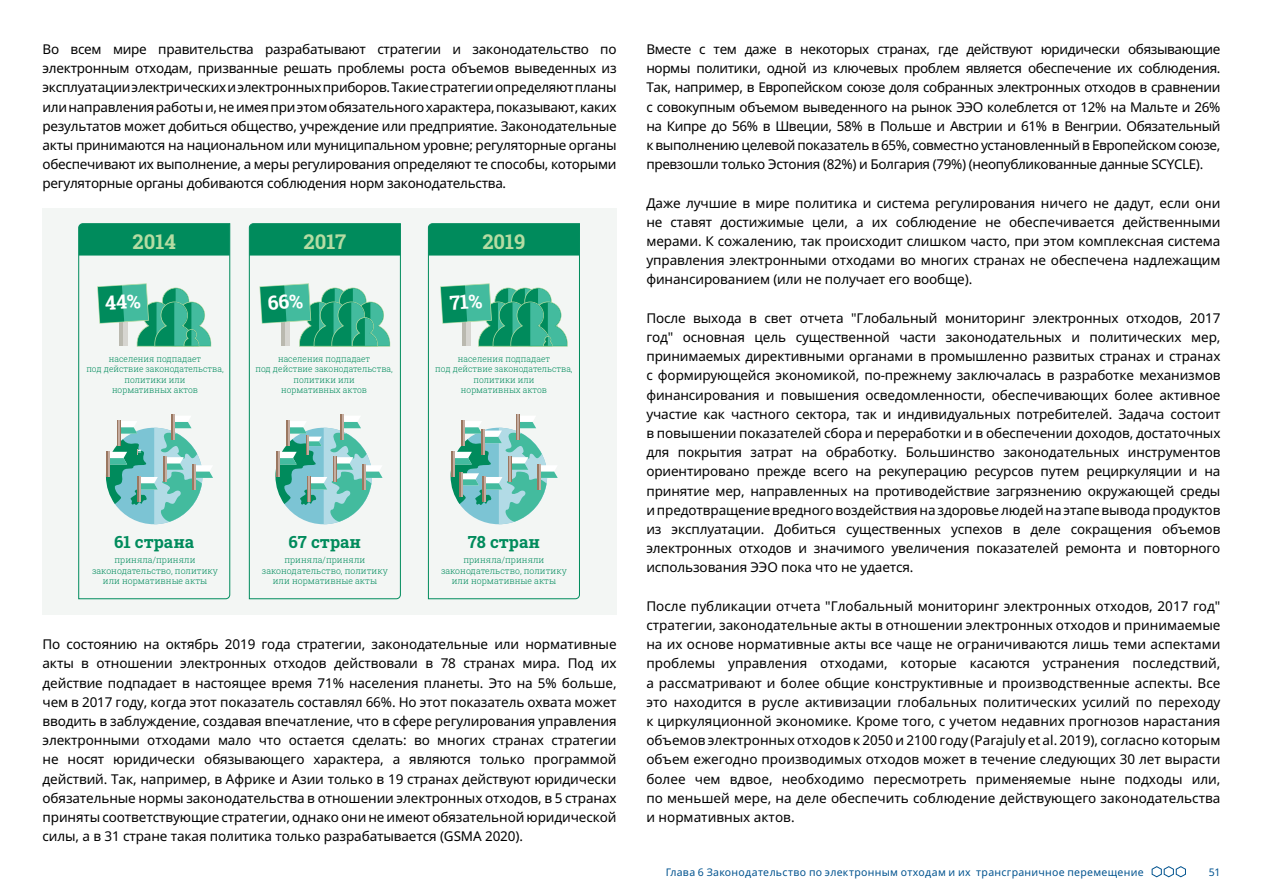
<style>
.page{position:relative;width:1263px;height:893px;background:#fff}
.page>*{position:absolute;margin:0;border:0;box-sizing:border-box;transform-origin:0 0}
.t1{font:700 20.4px "Roboto Slab";color:#b5dca3}
.t2{font:700 16.65px "Roboto Slab";color:#008b5c}
.t3{font:13.5px/19.2px "Noto Sans";letter-spacing:-.01em;color:#000;text-align:justify}
.t4{font:10.5px "Noto Sans";letter-spacing:.025em;color:#00538f}
.t5{font:300 8.7px/10.5px "Roboto Slab";color:#008b5c;text-align:center}
</style>
<div class="page">
<svg style="left:1151px;top:866px;width:35px;height:12px"></svg>
<div style="left:43px;top:209px;width:574px;height:406px;background:#f3f6f4"></div>
<svg style="left:78px;top:223px;width:152px;height:376px"></svg>
<svg style="left:249px;top:223px;width:152px;height:376px"></svg>
<svg style="left:428px;top:223px;width:152px;height:376px"></svg>
<svg style="left:97px;top:283px;width:114px;height:64px"></svg>
<svg style="left:259px;top:283px;width:131px;height:64px"></svg>
<svg style="left:440px;top:283px;width:128px;height:64px"></svg>
<p class="t3" style="left:43px;top:40px;width:576px">Во всем мире правительства разрабатывают стратегии и законодательство по электронным отходам, призванные решать проблемы роста объемов выведенных из эксплуатации электрических и электронных приборов. Такие стратегии определяют планы или направления работы и, не имея при этом обязательного характера, показывают, каких результатов может добиться общество, учреждение или предприятие. Законодательные акты принимаются на национальном или муниципальном уровне; регуляторные органы обеспечивают их выполнение, а меры регулирования определяют те способы, которыми регуляторные органы добиваются соблюдения норм законодательства.</p>
<h1 class="t1" style="left:133px;top:228px;width:45px">2014</h1>
<h1 class="t1" style="left:303px;top:228px;width:44px">2017</h1>
<h1 class="t1" style="left:482px;top:228px;width:45px">2019</h1>
<p class="t5" style="left:86px;top:353px;width:139px">населения подпадает<br>под действие законодательства, политики или<br>нормативных актов</p>
<p class="t5" style="left:255px;top:353px;width:139px">населения подпадает<br>под действие законодательства, политики или<br>нормативных актов</p>
<p class="t5" style="left:435px;top:353px;width:139px">населения подпадает<br>под действие законодательства, политики или<br>нормативных актов</p>
<p class="t2" style="left:114px;top:530px;width:82px">61 страна</p>
<p class="t2" style="left:289px;top:530px;width:74px">67 стран</p>
<p class="t2" style="left:468px;top:530px;width:74px">78 стран</p>
<p class="t5" style="left:92px;top:555px;width:127px">приняла/приняли законодательство, политику или нормативные акты</p>
<p class="t5" style="left:262px;top:555px;width:127px">приняла/приняли законодательство, политику или нормативные акты</p>
<p class="t5" style="left:441px;top:555px;width:127px">приняла/приняли законодательство, политику или нормативные акты</p>
<p class="t3" style="left:43px;top:635px;width:576px">По состоянию на октябрь 2019 года стратегии, законодательные или нормативные акты в отношении электронных отходов действовали в 78 странах мира. Под их действие подпадает в настоящее время 71% населения планеты. Это на 5% больше, чем в 2017 году, когда этот показатель составлял 66%. Но этот показатель охвата может вводить в заблуждение, создавая впечатление, что в сфере регулирования управления электронными отходами мало что остается сделать: во многих странах стратегии не носят юридически обязывающего характера, а являются только программой действий. Так, например, в Африке и Азии только в 19 странах действуют юридически обязательные нормы законодательства в отношении электронных отходов, в 5 странах приняты соответствующие стратегии, однако они не имеют обязательной юридической силы, а в 31 стране такая политика только разрабатывается (GSMA 2020).</p>
<p class="t3" style="left:646px;top:40px;width:576px">Вместе с тем даже в некоторых странах, где действуют юридически обязывающие нормы политики, одной из ключевых проблем является обеспечение их соблюдения.<br>Так, например, в Европейском союзе доля собранных электронных отходов в сравнении с совокупным объемом выведенного на рынок ЭЭО колеблется от 12% на Мальте и 26% на Кипре до 56% в Швеции, 58% в Польше и Австрии и 61% в Венгрии. Обязательный к выполнению целевой показатель в 65%, совместно установленный в Европейском союзе, превзошли только Эстония (82%) и Болгария (79%) (неопубликованные данные SCYCLE).</p>
<p class="t3" style="left:646px;top:193px;width:576px">Даже лучшие в мире политика и система регулирования ничего не дадут, если они не ставят достижимые цели, а их соблюдение не обеспечивается действенными мерами. К сожалению, так происходит слишком часто, при этом комплексная система управления электронными отходами во многих странах не обеспечена надлежащим финансированием (или не получает его вообще).</p>
<p class="t3" style="left:646px;top:309px;width:576px">После выхода в свет отчета "Глобальный мониторинг электронных отходов, 2017 год" основная цель существенной части законодательных и политических мер, принимаемых директивными органами в промышленно развитых странах и странах с формирующейся экономикой, по-прежнему заключалась в разработке механизмов финансирования и повышения осведомленности, обеспечивающих более активное участие как частного сектора, так и индивидуальных потребителей. Задача состоит в повышении показателей сбора и переработки и в обеспечении доходов, достаточных для покрытия затрат на обработку. Большинство законодательных инструментов ориентировано прежде всего на рекуперацию ресурсов путем рециркуляции и на принятие мер, направленных на противодействие загрязнению окружающей среды ипредотвращение вредного воздействия на здоровье людей на этапе вывода продуктов из эксплуатации. Добиться существенных успехов в деле сокращения объемов электронных отходов и значимого увеличения показателей ремонта и повторного использования ЭЭО пока что не удается.</p>
<p class="t3" style="left:646px;top:597px;width:576px">После публикации отчета "Глобальный мониторинг электронных отходов, 2017 год" стратегии, законодательные акты в отношении электронных отходов и принимаемые на их основе нормативные акты все чаще не ограничиваются лишь теми аспектами проблемы управления отходами, которые касаются устранения последствий, а рассматривают и более общие конструктивные и производственные аспекты. Все это находится в русле активизации глобальных политических усилий по переходу к циркуляционной экономике. Кроме того, с учетом недавних прогнозов нарастания объемов электронных отходов к 2050 и 2100 году (Parajuly et al. 2019), согласно которым объем ежегодно производимых отходов может в течение следующих 30 лет вырасти более чем вдвое, необходимо пересмотреть применяемые ныне подходы или, по меньшей мере, на деле обеспечить соблюдение действующего законодательства и нормативных актов.</p>
<p class="t4" style="left:666px;top:865px;width:479px">Глава 6 Законодательство по электронным отходам и их трансграничное перемещение</p>
<p class="t4" style="left:1209px;top:865px;width:13px">51</p>
</div>
